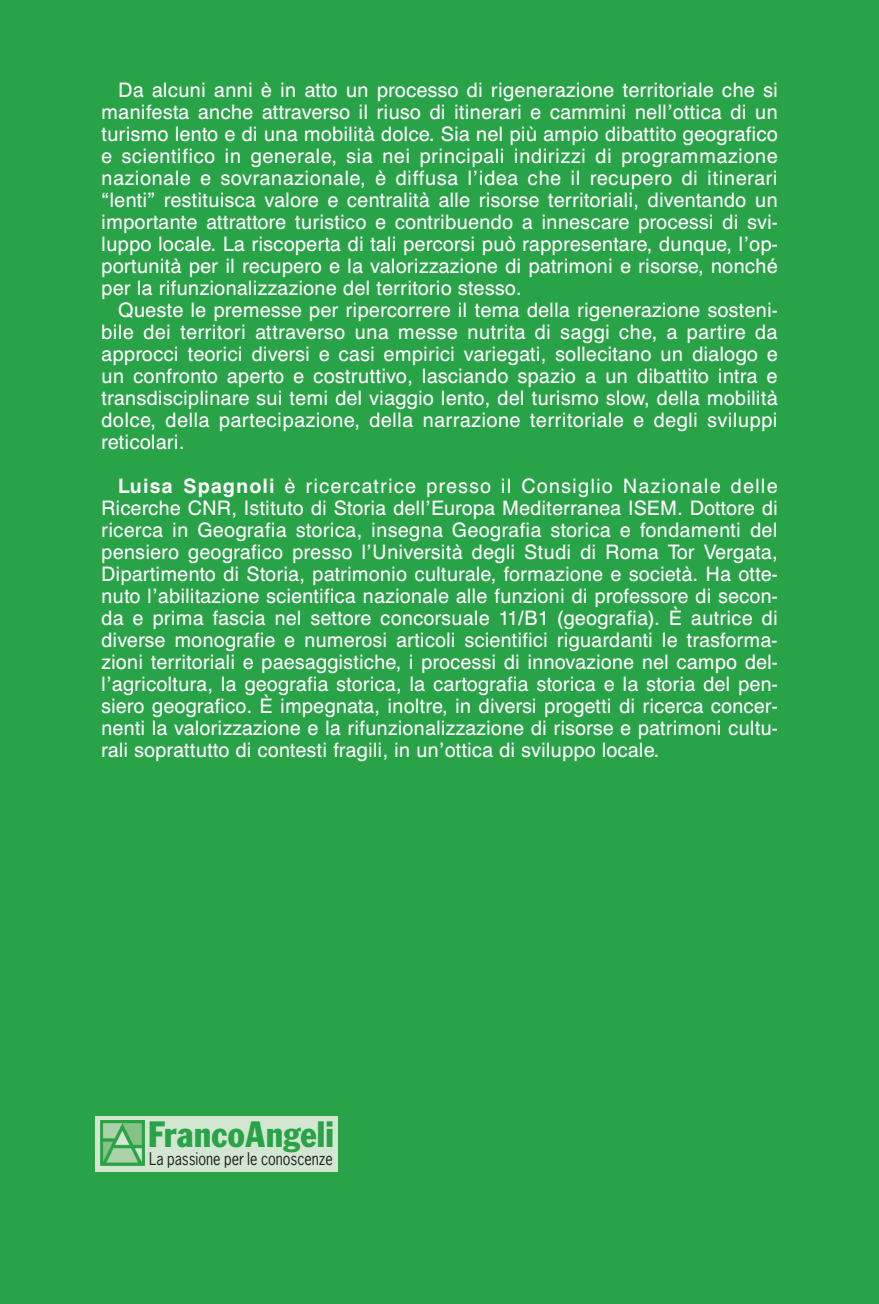
<style>
.page{position:relative;width:879px;height:1304px;background:#29a347}
.page>*{position:absolute;margin:0;border:0;box-sizing:border-box;transform-origin:0 0}
.t1{font:condensed 36px "Franklin Gothic";letter-spacing:.005em;color:#29a347}
.t2{font:20px/22px "AT Triumvirate";color:#fff;text-align:justify}
.t3{font:16.4px "News Gothic";letter-spacing:-.005em;color:#231f20;scale:.88 1}
.s1{font-weight:700}
</style>
<div class="page">
<div style="left:95px;top:1116px;width:243px;height:55px;background:#d2e6d1"></div>
<img style="left:100px;top:1121px;width:45px;height:44px">
<p class="t2" style="left:101px;top:79px;width:678px;text-indent:17px">Da alcuni anni è in atto un processo di rigenerazione territoriale che si manifesta anche attraverso il riuso di itinerari e cammini nell’ottica di un turismo lento e di una mobilità dolce. Sia nel più ampio dibattito geografico e scientifico in generale, sia nei principali indirizzi di programmazione nazionale e sovranazionale, è diffusa l’idea che il recupero di itinerari “lenti” restituisca valore e centralità alle risorse territoriali, diventando un importante attrattore turistico e contribuendo a innescare processi di svi&shy;luppo locale. La riscoperta di tali percorsi può rappresentare, dunque, l’op&shy;portunità per il recupero e la valorizzazione di patrimoni e risorse, nonché per la rifunzionalizzazione del territorio stesso.</p>
<p class="t2" style="left:101px;top:299px;width:678px;text-indent:17px">Queste le premesse per ripercorrere il tema della rigenerazione sosteni&shy;bile dei territori attraverso una messe nutrita di saggi che, a partire da approcci teorici diversi e casi empirici variegati, sollecitano un dialogo e un confronto aperto e costruttivo, lasciando spazio a un dibattito intra e transdisciplinare sui temi del viaggio lento, del turismo slow, della mobilità dolce, della partecipazione, della narrazione territoriale e degli sviluppi reticolari.</p>
<p class="t2" style="left:101px;top:475px;width:678px;text-indent:17px"><span class="s1">Luisa Spagnoli</span> è ricercatrice presso il Consiglio Nazionale delle Ricerche CNR, Istituto di Storia dell’Europa Mediterranea ISEM. Dottore di ricerca in Geografia storica, insegna Geografia storica e fondamenti del pensiero geografico presso l’Università degli Studi di Roma Tor Vergata, Dipartimento di Storia, patrimonio culturale, formazione e società. Ha otte&shy;nuto l’abilitazione scientifica nazionale alle funzioni di professore di secon&shy;da e prima fascia nel settore concorsuale 11/B1 (geografia). È autrice di diverse monografie e numerosi articoli scientifici riguardanti le trasforma&shy;zioni territoriali e paesaggistiche, i processi di innovazione nel campo del&shy;l’agricoltura, la geografia storica, la cartografia storica e la storia del pen&shy;siero geografico. È impegnata, inoltre, in diversi progetti di ricerca concer&shy;nenti la valorizzazione e la rifunzionalizzazione di risorse e patrimoni cultu&shy;rali soprattutto di contesti fragili, in un’ottica di sviluppo locale.</p>
<h1 class="t1" style="left:148px;top:1112px;width:187px">FrancoAngeli</h1>
<p class="t3" style="left:149px;top:1148px;width:210px">La passione per le conoscenze</p>
</div>
